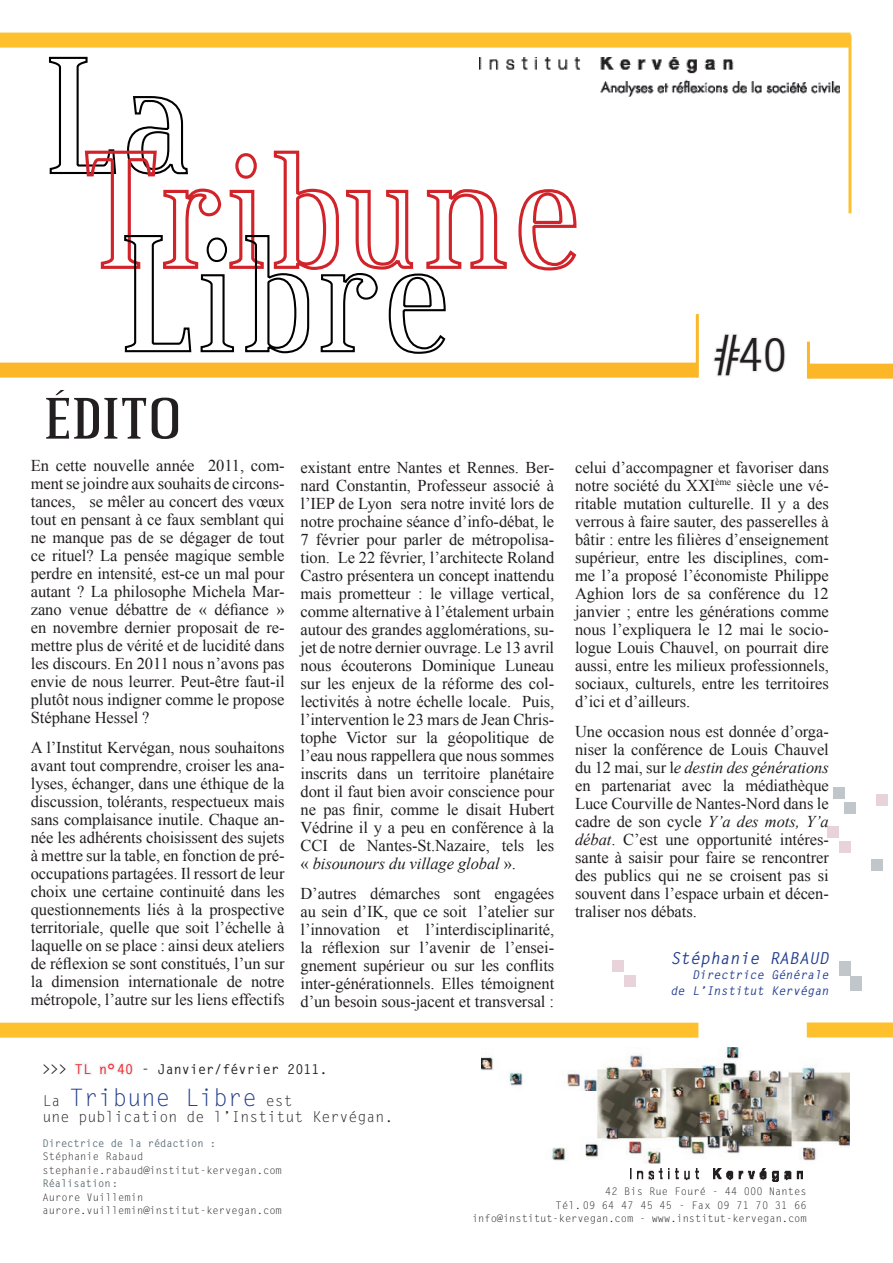
<style>
.page{position:relative;width:893px;height:1263px;background:#fff}
.page>*{position:absolute;margin:0;border:0;box-sizing:border-box;transform-origin:0 0}
.t1{font:63px "Credit Valley";color:#231f20}
.t2{font:700 45px "Letter Gothic Std";color:#231f20}
.t3{font:24px "Letter Gothic Std";color:#253f8e}
.t4{font:16.5px/18px "Times New Roman";letter-spacing:-.005em;color:#231f20;text-align:justify}
.t5{font:italic 700 16.5px "Letter Gothic Std";color:#253f8e}
.t6{font:15px "Letter Gothic Std";color:#231f20}
.t7{font:700 13.5px "Letter Gothic Std";color:#231f20}
.t8{font:italic 700 12px/16.5px "Letter Gothic Std";color:#253f8e;text-align:right}
.t9{font:10.5px/13.5px "Letter Gothic Std";color:#231f20}
.t10{font:700 10.5px "Letter Gothic Std";letter-spacing:-.01em;color:#607178}
.s1{font-style:italic}
.s2{color:#ee1c27}
.s3{font-size:15px;color:#231f20}
</style>
<div class="page">
<svg style="left:518px;top:189px;width:59px;height:82px"></svg>
<svg style="left:48px;top:56px;width:459px;height:298px"></svg>
<hr style="left:848px;top:35px;width:3px;height:178px;background:#fec12d">
<img style="left:479px;top:57px;width:361px;height:40px">
<hr style="left:696px;top:314px;width:3px;height:64px;background:#fcb728">
<hr style="left:807px;top:342px;width:3px;height:37px;background:#fcb728">
<img style="left:481px;top:1047px;width:369px;height:117px">
<svg style="left:75px;top:1062px;width:58px;height:13px"></svg>
<div style="left:871px;top:859px;width:12px;height:12px;background:#c0c6ca"></div>
<div style="left:845px;top:802px;width:11px;height:12px;background:#c0c6ca"></div>
<div style="left:839px;top:841px;width:11px;height:12px;background:#e9d3db"></div>
<div style="left:876px;top:794px;width:12px;height:12px;background:#e9d3db"></div>
<img style="left:630px;top:1168px;width:173px;height:13px">
<div style="left:0;top:363px;width:697px;height:15px;background:#fcb728"></div>
<div style="left:808px;top:364px;width:85px;height:15px;background:#fcb728"></div>
<div style="left:0;top:33px;width:850px;height:15px;background:#fec12d"></div>
<div style="left:0;top:1023px;width:698px;height:15px;background:#fec12d"></div>
<div style="left:807px;top:1022px;width:86px;height:15px;background:#fec12d"></div>
<svg style="left:713px;top:333px;width:73px;height:43px"></svg>
<div style="left:624px;top:975px;width:11px;height:12px;background:#e9d3db"></div>
<div style="left:850px;top:976px;width:12px;height:15px;background:#c0c6ca"></div>
<div style="left:833px;top:787px;width:12px;height:12px;background:#c0c6ca"></div>
<div style="left:827px;top:826px;width:12px;height:12px;background:#e9d3db"></div>
<div style="left:612px;top:960px;width:12px;height:12px;background:#e9d3db"></div>
<div style="left:839px;top:961px;width:11px;height:15px;background:#c0c6ca"></div>
<h1 class="t1" style="left:43px;top:388px;width:140px">ÉDITO</h1>
<p class="t4" style="left:31px;top:456px;width:255px">En cette nouvelle année 2011, com&shy;ment se joindre aux souhaits de circons&shy;tances, se mêler au concert des vœux tout en pensant à ce faux semblant qui ne manque pas de se dégager de tout ce rituel? La pensée magique semble perdre en intensité, est-ce un mal pour autant ? La philosophe Michela Mar&shy;zano venue débattre de « défiance » en novembre dernier proposait de re&shy;mettre plus de vérité et de lucidité dans les discours. En 2011 nous n’avons pas envie de nous leurrer. Peut-être faut-il plutôt nous indigner comme le propose Stéphane Hessel ?</p>
<p class="t4" style="left:31px;top:738px;width:255px">A l’Institut Kervégan, nous souhaitons avant tout comprendre, croiser les ana&shy;lyses, échanger, dans une éthique de la discussion, tolérants, respectueux mais sans complaisance inutile. Chaque an&shy;née les adhérents choisissent des sujets à mettre sur la table, en fonction de pré&shy;occupations partagées. Il ressort de leur choix une certaine continuité dans les questionnements liés à la prospective territoriale, quelle que soit l’échelle à laquelle on se place : ainsi deux ateliers de réflexion se sont constitués, l’un sur la dimension internationale de notre métropole, l’autre sur les liens effectifs</p>
<p class="t4" style="left:300px;top:458px;width:255px">existant entre Nantes et Rennes. Ber&shy;nard Constantin, Professeur associé à l’IEP de Lyon sera notre invité lors de notre prochaine séance d’info-débat, le 7 février pour parler de métropolisa&shy;tion. Le 22 février, l’architecte Roland Castro présentera un concept inattendu mais prometteur : le village vertical, comme alternative à l’étalement urbain autour des grandes agglomérations, su&shy;jet de notre dernier ouvrage. Le 13 avril nous écouterons Dominique Luneau sur les enjeux de la réforme des col&shy;lectivités à notre échelle locale. Puis, l’intervention le 23 mars de Jean Chris&shy;tophe Victor sur la géopolitique de l’eau nous rappellera que nous sommes inscrits dans un territoire planétaire dont il faut bien avoir conscience pour ne pas finir, comme le disait Hubert Védrine il y a peu en conférence à la CCI de Nantes-St.Nazaire, tels les « <span class="s1">bisounours du village global</span> ».</p>
<p class="t4" style="left:300px;top:884px;width:255px">D’autres démarches sont engagées au sein d’IK, que ce soit l’atelier sur l’innovation et l’interdisciplinarité, la réflexion sur l’avenir de l’ensei&shy;gnement supérieur ou sur les conflits inter-générationnels. Elles témoignent d’un besoin sous-jacent et transversal :</p>
<h2 class="t2" style="left:714px;top:327px;width:76px">#40</h2>
<p class="t4" style="left:575px;top:458px;width:255px">celui d’accompagner et favoriser dans notre société du XXI<sup>ème</sup> siècle une vé&shy;ritable mutation culturelle. Il y a des verrous à faire sauter, des passerelles à bâtir : entre les filières d’enseignement supérieur, entre les disciplines, com&shy;me l’a proposé l’économiste Philippe Aghion lors de sa conférence du 12 janvier ; entre les générations comme nous l’expliquera le 12 mai le socio&shy;logue Louis Chauvel, on pourrait dire aussi, entre les milieux professionnels, sociaux, culturels, entre les territoires d’ici et d’ailleurs.</p>
<p class="t4" style="left:575px;top:722px;width:255px">Une occasion nous est donnée d’orga&shy;niser la conférence de Louis Chauvel du 12 mai, sur l<span class="s1">e destin des générations </span>en partenariat avec la médiathèque Luce Courville de Nantes-Nord dans le cadre de son cycle <span class="s1">Y’a des mots, Y’a débat</span>. C’est une opportunité intéres&shy;sante à saisir pour faire se rencontrer des publics qui ne se croisent pas si souvent dans l’espace urbain et décen&shy;traliser nos débats.</p>
<p class="t5" style="left:670px;top:948px;width:164px">Stéphanie RABAUD</p>
<p class="t8" style="left:670px;top:966px;width:163px">Directrice Générale<br>de L’Institut Kervégan</p>
<p class="t7" style="left:43px;top:1061px;width:287px">&gt;&gt;&gt; <span class="s2">TL n°40</span> - Janvier/février 2011.</p>
<h3 class="t3" style="left:43px;top:1083px;width:252px"><span class="s3">La</span> Tribune Libre <span class="s3">est</span></h3>
<p class="t6" style="left:43px;top:1108px;width:353px">une publication de l’Institut Kervégan.</p>
<p class="t10" style="left:43px;top:1136px;width:175px">Directrice de la rédaction :</p>
<p class="t9" style="left:43px;top:1150px;width:241px">Stéphanie Rabaud stephanie.rabaud@institut-kervegan.com</p>
<p class="t10" style="left:43px;top:1177px;width:77px">Réalisation:</p>
<p class="t9" style="left:43px;top:1191px;width:241px">Aurore Vuillemin aurore.vuillemin@institut-kervegan.com</p>
<p class="t9" style="left:472px;top:1185px;width:336px;text-align:right">42 Bis Rue Fouré - 44 000 Nantes<br>Tél.09 64 47 45 45 - Fax 09 71 70 31 66 info@institut-kervegan.com - www.institut-kervegan.com</p>
</div>
